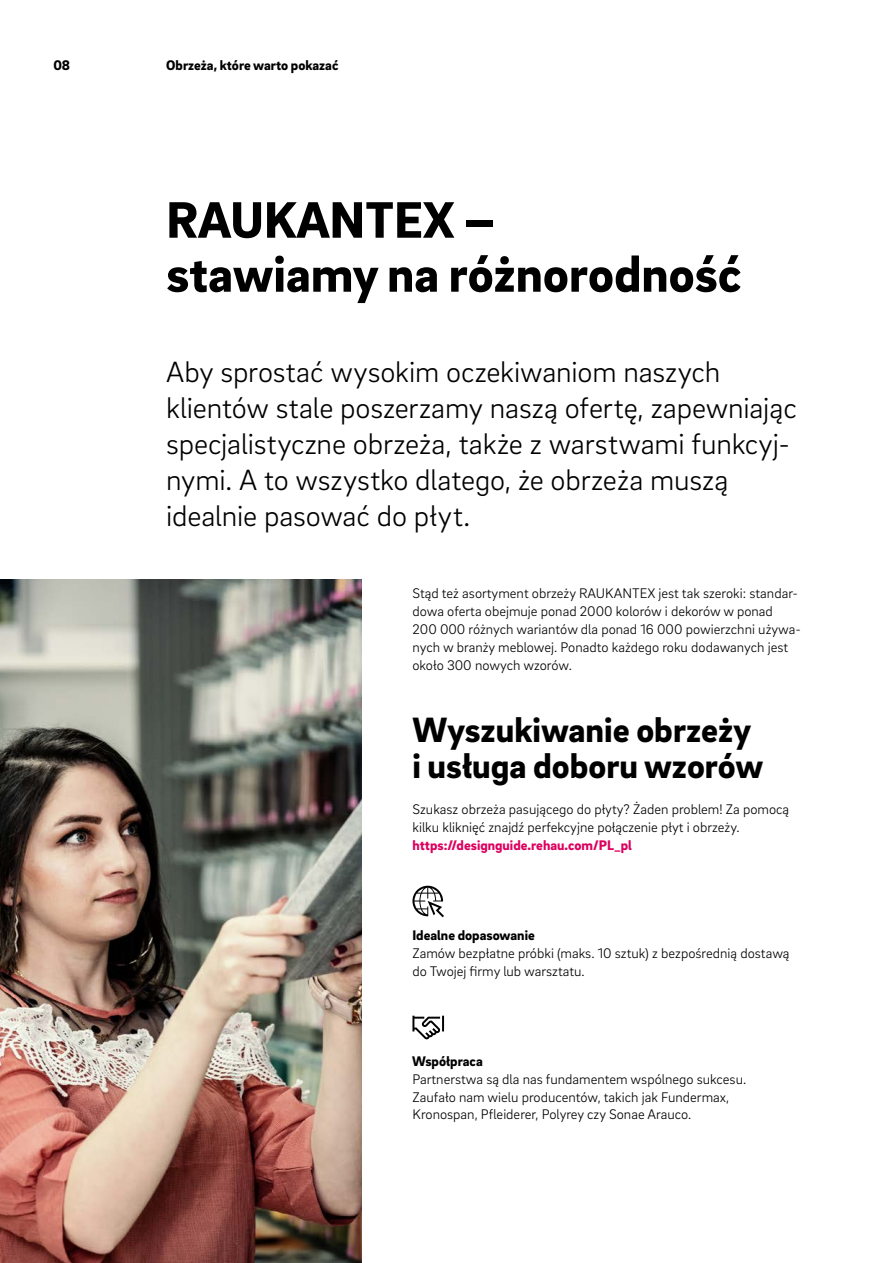
<style>
.page{position:relative;width:893px;height:1263px;background:#fff}
.page>*{position:absolute;margin:0;border:0;box-sizing:border-box;transform-origin:0 0}
._01__Headline_-_35pt{font:900 52.5px/54px "Brix Sans";color:#000}
._02__Headline_-_24pt{font:900 36px/36px "Brix Sans";color:#000}
._11__Highlighter_-_2{font:300 30px/36px "Brix Sans";letter-spacing:-.005em;color:#000}
._16__Body_text_-_9_5{font:300 14.25px/18px "Brix Sans";color:#000}
._46__Info_text_-_9_5{font:300 14.25px/17.9px "Brix Sans";color:#000}
.MP__Live_column_titl{font:900 14.25px "Brix Sans";color:#000}
._16__Body_text_-_9_5-2{font:900 14.25px "Brix Sans";color:#000}
._46__Info_text_-_9_5-2{font:900 14.25px "Brix Sans";color:#000}
.MP__Page_numbers_-_9{font:900 14.25px "Brix Sans";color:#000}
.s1{font-weight:900;color:#dd005f}
</style>
<div class="page">
<img style="left:0;top:580px;width:361px;height:683px">
<svg style="left:412px;top:886px;width:32px;height:31px"></svg>
<svg style="left:412px;top:1016px;width:32px;height:23px"></svg>
<p class="MP__Page_numbers_-_9" style="left:53px;top:56px;width:18px">08</p>
<p class="MP__Live_column_titl" style="left:166px;top:56px;width:174px">Obrzeża, które warto pokazać</p>
<p class="_01__Headline_-_35pt" style="left:166px;top:190px;width:576px">RAUKANTEX –<br>stawiamy na różnorodność</p>
<p class="_11__Highlighter_-_2" style="left:166px;top:352px;width:632px">Aby sprostać wysokim oczekiwaniom naszych klientów stale poszerzamy naszą ofertę, zapewniając specjalistyczne obrzeża, także z warstwami funkcyj&shy;nymi. A to wszystko dlatego, że obrzeża muszą idealnie pasować do płyt.</p>
<p class="_16__Body_text_-_9_5" style="left:412px;top:583px;width:390px">Stąd też asortyment obrzeży RAUKANTEX jest tak szeroki: standar&shy;dowa oferta obejmuje ponad 2000 kolorów i dekorów w ponad<br>200 000 różnych wariantów dla ponad 16 000 powierzchni używa&shy;nych w branży meblowej. Ponadto każdego roku dodawanych jest około 300 nowych wzorów.</p>
<p class="_02__Headline_-_24pt" style="left:412px;top:710px;width:352px">Wyszukiwanie obrzeży i usługa doboru wzorów</p>
<p class="_16__Body_text_-_9_5" style="left:412px;top:799px;width:378px">Szukasz obrzeża pasującego do płyty? Żaden problem! Za pomocą kilku kliknięć znajdź perfekcyjne połączenie płyt i obrzeży. <span class="s1">https://designguide.rehau.com/PL_pl</span></p>
<p class="_16__Body_text_-_9_5-2" style="left:412px;top:925px;width:124px">Idealne dopasowanie</p>
<p class="_16__Body_text_-_9_5" style="left:412px;top:943px;width:379px">Zamów bezpłatne próbki (maks. 10 sztuk) z bezpośrednią dostawą do Twojej firmy lub warsztatu.</p>
<p class="_46__Info_text_-_9_5-2" style="left:412px;top:1051px;width:72px">Współpraca</p>
<p class="_46__Info_text_-_9_5" style="left:412px;top:1069px;width:335px">Partnerstwa są dla nas fundamentem wspólnego sukcesu.<br>Zaufało nam wielu producentów, takich jak Fundermax,<br>Kronospan, Pfleiderer, Polyrey czy Sonae Arauco.</p>
</div>
